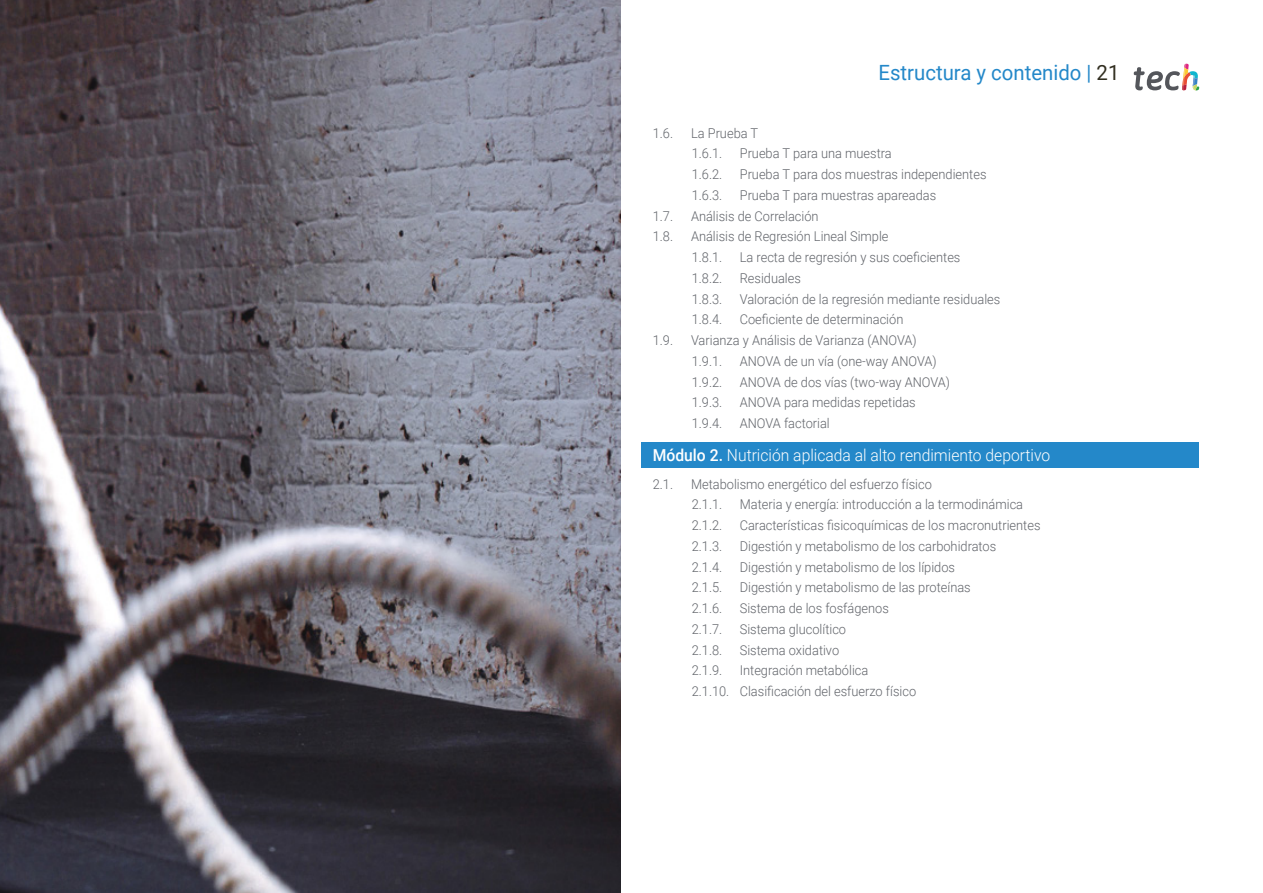
<style>
.page{position:relative;width:1263px;height:893px;background:#fff}
.page>*{position:absolute;margin:0;border:0;box-sizing:border-box;transform-origin:0 0}
.t1{font:21px "Roboto";color:#2488c9}
.t2{font:300 16.5px "Roboto";color:#fff;scale:.95 1}
.t3{font:300 13.5px/20.7px "Roboto";color:#61646a;scale:.95 1}
.s1{color:#312e20}
.s2{font-weight:500}
</style>
<div class="page">
<img style="left:0;top:0;width:621px;height:893px">
<div style="left:642px;top:443px;width:557px;height:25px;background:#2488c9"></div>
<svg style="left:1134px;top:64px;width:65px;height:27px"></svg>
<h1 class="t1" style="left:878px;top:57px;width:242px">Estructura y contenido | <span class="s1">21</span></h1>
<p class="t3" style="left:653px;top:122px;width:23px">1.6.</p>
<p class="t3" style="left:691px;top:122px;width:72px">La Prueba T<br>1.6.1.</p>
<p class="t3" style="left:740px;top:143px;width:161px">Prueba T para una muestra</p>
<p class="t3" style="left:692px;top:164px;width:34px">1.6.2.</p>
<p class="t3" style="left:740px;top:164px;width:261px">Prueba T para dos muestras independientes</p>
<p class="t3" style="left:692px;top:184px;width:34px">1.6.3.</p>
<p class="t3" style="left:740px;top:184px;width:208px">Prueba T para muestras apareadas</p>
<p class="t3" style="left:653px;top:205px;width:23px">1.7.</p>
<p class="t3" style="left:691px;top:205px;width:136px">Análisis de Correlación</p>
<p class="t3" style="left:653px;top:226px;width:23px">1.8.</p>
<p class="t3" style="left:691px;top:226px;width:209px">Análisis de Regresión Lineal Simple<br>1.8.1.</p>
<p class="t3" style="left:740px;top:247px;width:234px">La recta de regresión y sus coeficientes</p>
<p class="t3" style="left:692px;top:267px;width:34px">1.8.2.</p>
<p class="t3" style="left:740px;top:267px;width:66px">Residuales</p>
<p class="t3" style="left:692px;top:288px;width:34px">1.8.3.</p>
<p class="t3" style="left:740px;top:288px;width:276px">Valoración de la regresión mediante residuales</p>
<p class="t3" style="left:692px;top:309px;width:34px">1.8.4.</p>
<p class="t3" style="left:740px;top:309px;width:174px">Coeficiente de determinación</p>
<p class="t3" style="left:653px;top:330px;width:23px">1.9.</p>
<p class="t3" style="left:691px;top:330px;width:239px">Varianza y Análisis de Varianza (ANOVA)<br>1.9.1.</p>
<p class="t3" style="left:740px;top:350px;width:209px">ANOVA de un vía (one-way ANOVA)</p>
<p class="t3" style="left:692px;top:371px;width:34px">1.9.2.</p>
<p class="t3" style="left:740px;top:371px;width:223px">ANOVA de dos vías (two-way ANOVA)</p>
<p class="t3" style="left:692px;top:392px;width:34px">1.9.3.</p>
<p class="t3" style="left:740px;top:392px;width:187px">ANOVA para medidas repetidas</p>
<p class="t3" style="left:692px;top:413px;width:34px">1.9.4.</p>
<p class="t3" style="left:740px;top:413px;width:96px">ANOVA factorial</p>
<p class="t2" style="left:653px;top:444px;width:420px"><span class="s2">Módulo 2.</span> Nutrición aplicada al alto rendimiento deportivo</p>
<p class="t3" style="left:653px;top:473px;width:23px">2.1.</p>
<p class="t3" style="left:691px;top:473px;width:255px">Metabolismo energético del esfuerzo físico<br>2.1.1.</p>
<p class="t3" style="left:740px;top:494px;width:300px">Materia y energía: introducción a la termodinámica</p>
<p class="t3" style="left:692px;top:514px;width:34px">2.1.2.</p>
<p class="t3" style="left:740px;top:514px;width:318px">Características fisicoquímicas de los macronutrientes</p>
<p class="t3" style="left:692px;top:535px;width:34px">2.1.3.</p>
<p class="t3" style="left:740px;top:535px;width:271px">Digestión y metabolismo de los carbohidratos</p>
<p class="t3" style="left:692px;top:556px;width:34px">2.1.4.</p>
<p class="t3" style="left:740px;top:556px;width:228px">Digestión y metabolismo de los lípidos</p>
<p class="t3" style="left:692px;top:577px;width:34px">2.1.5.</p>
<p class="t3" style="left:740px;top:577px;width:245px">Digestión y metabolismo de las proteínas</p>
<p class="t3" style="left:692px;top:597px;width:34px">2.1.6.</p>
<p class="t3" style="left:740px;top:597px;width:158px">Sistema de los fosfágenos</p>
<p class="t3" style="left:692px;top:618px;width:34px">2.1.7.</p>
<p class="t3" style="left:740px;top:618px;width:113px">Sistema glucolítico</p>
<p class="t3" style="left:692px;top:639px;width:34px">2.1.8.</p>
<p class="t3" style="left:740px;top:639px;width:106px">Sistema oxidativo</p>
<p class="t3" style="left:692px;top:660px;width:34px">2.1.9.</p>
<p class="t3" style="left:692px;top:660px;width:238px;text-align:center">Integración metabólica<br>2.1.10. Clasificación del esfuerzo físico</p>
</div>
